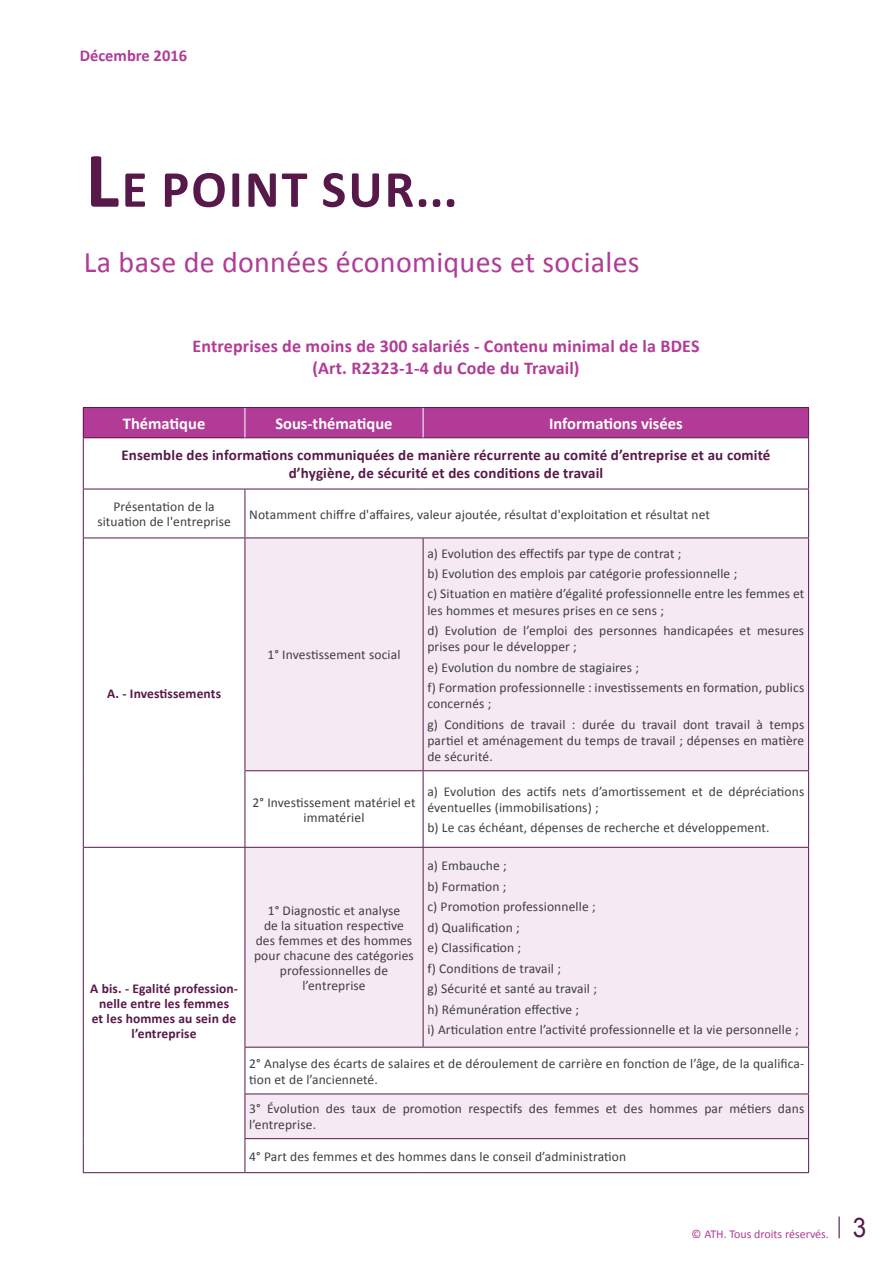
<style>
.page{position:relative;width:893px;height:1263px;background:#fff}
.page>*{position:absolute;margin:0;border:0;box-sizing:border-box;transform-origin:0 0}
.t1{font:700 52.5px "Calibri";letter-spacing:.04em;color:#571949}
.t2{font:30px "Calibri";letter-spacing:.01em;color:#b13b96}
.t3{font:27px "Arial";color:#571949;scale:.9 1}
.t4{font:700 18px/21.6px "Calibri";letter-spacing:.01em;color:#b13b96;text-align:center}
.t5{font:700 16.5px "Calibri";color:#fff}
.t6{font:700 16.5px "Calibri";color:#b13b96}
.t7{font:700 15px/18px "Calibri";letter-spacing:.01em;color:#571949;text-align:center}
.t8{font:13.5px/16.2px "Calibri";letter-spacing:.01em;color:#3e3e3f}
.t9{font:700 13.5px/15px "Calibri";letter-spacing:.01em;color:#571949;text-align:center}
.t10{font:12px "Calibri";color:#b13b96}
.s1{font-size:79.5px}
</style>
<div class="page">
<hr style="left:838px;top:1216px;width:2px;height:22px;background:#571949">
<div style="left:83px;top:408px;width:162px;height:30px;background:#b13b96"></div>
<svg style="left:246px;top:538px;width:562px;height:509px;background:#f5ecf4"></svg>
<div style="left:246px;top:1094px;width:562px;height:46px;background:#f5eaf3"></div>
<hr style="left:83px;top:438px;width:1px;height:51px;background:#571949">
<hr style="left:808px;top:438px;width:1px;height:51px;background:#571949">
<hr style="left:83px;top:489px;width:162px;height:1px;background:#571949">
<hr style="left:83px;top:489px;width:1px;height:48px;background:#571949">
<hr style="left:245px;top:489px;width:178px;height:1px;background:#571949">
<hr style="left:245px;top:489px;width:1px;height:48px;background:#571949">
<hr style="left:423px;top:489px;width:386px;height:1px;background:#571949">
<hr style="left:808px;top:489px;width:1px;height:48px;background:#571949">
<hr style="left:83px;top:537px;width:162px;height:1px;background:#571949">
<hr style="left:83px;top:538px;width:1px;height:233px;background:#571949">
<hr style="left:245px;top:537px;width:178px;height:1px;background:#571949">
<hr style="left:245px;top:538px;width:1px;height:232px;background:#571949">
<hr style="left:423px;top:537px;width:386px;height:1px;background:#571949">
<hr style="left:423px;top:538px;width:1px;height:232px;background:#571949">
<hr style="left:808px;top:538px;width:1px;height:232px;background:#571949">
<hr style="left:83px;top:771px;width:1px;height:76px;background:#571949">
<hr style="left:245px;top:770px;width:178px;height:1px;background:#571949">
<hr style="left:245px;top:771px;width:1px;height:76px;background:#571949">
<hr style="left:423px;top:770px;width:386px;height:1px;background:#571949">
<hr style="left:423px;top:771px;width:1px;height:76px;background:#571949">
<hr style="left:808px;top:771px;width:1px;height:76px;background:#571949">
<hr style="left:83px;top:847px;width:162px;height:1px;background:#571949">
<hr style="left:83px;top:848px;width:1px;height:199px;background:#571949">
<hr style="left:245px;top:847px;width:178px;height:1px;background:#571949">
<hr style="left:245px;top:848px;width:1px;height:199px;background:#571949">
<hr style="left:423px;top:847px;width:386px;height:1px;background:#571949">
<hr style="left:423px;top:848px;width:1px;height:199px;background:#571949">
<hr style="left:808px;top:848px;width:1px;height:199px;background:#571949">
<hr style="left:83px;top:1047px;width:1px;height:47px;background:#571949">
<hr style="left:245px;top:1047px;width:178px;height:1px;background:#571949">
<hr style="left:245px;top:1047px;width:1px;height:46px;background:#571949">
<hr style="left:423px;top:1047px;width:386px;height:1px;background:#571949">
<hr style="left:808px;top:1047px;width:1px;height:46px;background:#571949">
<hr style="left:83px;top:1094px;width:1px;height:45px;background:#571949">
<hr style="left:245px;top:1093px;width:178px;height:1px;background:#571949">
<hr style="left:245px;top:1094px;width:1px;height:44px;background:#571949">
<hr style="left:423px;top:1093px;width:386px;height:1px;background:#571949">
<hr style="left:808px;top:1094px;width:1px;height:44px;background:#571949">
<hr style="left:83px;top:1139px;width:1px;height:33px;background:#571949">
<hr style="left:245px;top:1138px;width:178px;height:1px;background:#571949">
<hr style="left:245px;top:1139px;width:1px;height:33px;background:#571949">
<hr style="left:423px;top:1138px;width:386px;height:1px;background:#571949">
<hr style="left:808px;top:1139px;width:1px;height:33px;background:#571949">
<hr style="left:83px;top:1172px;width:162px;height:1px;background:#571949">
<hr style="left:245px;top:1172px;width:178px;height:1px;background:#571949">
<hr style="left:423px;top:1172px;width:386px;height:1px;background:#571949">
<hr style="left:83px;top:407px;width:162px;height:1px;background:#571949">
<svg style="left:83px;top:408px;width:1px;height:29px"></svg>
<hr style="left:245px;top:407px;width:178px;height:1px;background:#571949">
<hr style="left:423px;top:407px;width:386px;height:1px;background:#571949">
<hr style="left:83px;top:437px;width:162px;height:1px;background:#571949">
<div style="left:245px;top:408px;width:564px;height:30px;background:#b13b96"></div>
<p class="t6" style="left:80px;top:45px;width:109px">Décembre 2016</p>
<p class="t1" style="left:86px;top:156px;width:374px"><span class="s1">L</span>E POINT SUR...</p>
<p class="t2" style="left:84px;top:243px;width:557px">La base de données économiques et sociales</p>
<p class="t4" style="left:192px;top:335px;width:509px">Entreprises de moins de 300 salariés - Contenu minimal de la BDES (Art. R2323-1-4 du Code du Travail)</p>
<p class="t5" style="left:123px;top:413px;width:84px">Thématique</p>
<p class="t5" style="left:275px;top:413px;width:119px">Sous-thématique</p>
<p class="t5" style="left:549px;top:413px;width:135px">Informations visées</p>
<p class="t7" style="left:121px;top:446px;width:650px">Ensemble des informations communiquées de manière récurrente au comité d’entreprise et au comité d’hygiène, de sécurité et des conditions de travail</p>
<p class="t8" style="left:97px;top:499px;width:135px;line-height:15px;text-align:center">Présentation de la situation de l'entreprise</p>
<p class="t8" style="left:249px;top:506px;width:462px">Notamment chiffre d'affaires, valeur ajoutée, résultat d'exploitation et résultat net</p>
<p class="t9" style="left:107px;top:686px;width:115px">A. - Investissements</p>
<p class="t9" style="left:90px;top:980px;width:149px">A bis. - Egalité profession&shy;nelle entre les femmes<br>et les hommes au sein de l’entreprise</p>
<p class="t8" style="left:267px;top:647px;width:135px">1° Investissement social</p>
<p class="t8" style="left:427px;top:545px;width:256px">a) Evolution des effectifs par type de contrat ;</p>
<p class="t8" style="left:427px;top:565px;width:311px">b) Evolution des emplois par catégorie professionnelle ;</p>
<p class="t8" style="left:427px;top:586px;width:378px">c) Situation en matière d’égalité professionnelle entre les femmes et les hommes et mesures prises en ce sens ;</p>
<p class="t8" style="left:427px;top:622px;width:378px">d) Evolution de l’emploi des personnes handicapées et mesures prises pour le développer ;</p>
<p class="t8" style="left:427px;top:659px;width:213px">e) Evolution du nombre de stagiaires ;</p>
<p class="t8" style="left:427px;top:680px;width:378px">f) Formation professionnelle : investissements en formation, publics concernés ;</p>
<p class="t8" style="left:427px;top:716px;width:378px;text-align:justify">g) Conditions de travail : durée du travail dont travail à temps partiel et aménagement du temps de travail ; dépenses en matière de sécurité.</p>
<p class="t8" style="left:252px;top:795px;width:165px;line-height:15px;text-align:center">2° Investissement matériel et immatériel</p>
<p class="t8" style="left:427px;top:783px;width:378px">a) Evolution des actifs nets d’amortissement et de dépréciations éventuelles (immobilisations) ;</p>
<p class="t8" style="left:427px;top:820px;width:344px">b) Le cas échéant, dépenses de recherche et développement.</p>
<p class="t8" style="left:427px;top:858px;width:81px">a) Embauche ;</p>
<p class="t8" style="left:427px;top:878px;width:81px">b) Formation ;</p>
<p class="t8" style="left:427px;top:899px;width:170px">c) Promotion professionnelle ;</p>
<p class="t8" style="left:427px;top:919px;width:94px">d) Qualification ;</p>
<p class="t8" style="left:427px;top:940px;width:95px">e) Classification ;</p>
<p class="t8" style="left:427px;top:960px;width:135px">f) Conditions de travail ;</p>
<p class="t8" style="left:427px;top:981px;width:171px">g) Sécurité et santé au travail ;</p>
<p class="t8" style="left:427px;top:1001px;width:153px">h) Rémunération effective ;</p>
<p class="t8" style="left:427px;top:1021px;width:373px">i) Articulation entre l’activité professionnelle et la vie personnelle ;</p>
<p class="t8" style="left:249px;top:1055px;width:557px">2° Analyse des écarts de salaires et de déroulement de carrière en fonction de l’âge, de la qualifica&shy;tion et de l’ancienneté.</p>
<p class="t8" style="left:249px;top:1101px;width:557px">3° Évolution des taux de promotion respectifs des femmes et des hommes par métiers dans l’entreprise.</p>
<p class="t8" style="left:249px;top:1148px;width:378px">4° Part des femmes et des hommes dans le conseil d’administration</p>
<p class="t8" style="left:254px;top:903px;width:161px;line-height:15px;text-align:center">1° Diagnostic et analyse<br>de la situation respective des femmes et des hommes pour chacune des catégories professionnelles de l’entreprise</p>
<p class="t10" style="left:692px;top:1227px;width:139px">© ATH. Tous droits réservés.</p>
<p class="t3" style="left:853px;top:1210px;width:17px">3</p>
</div>
